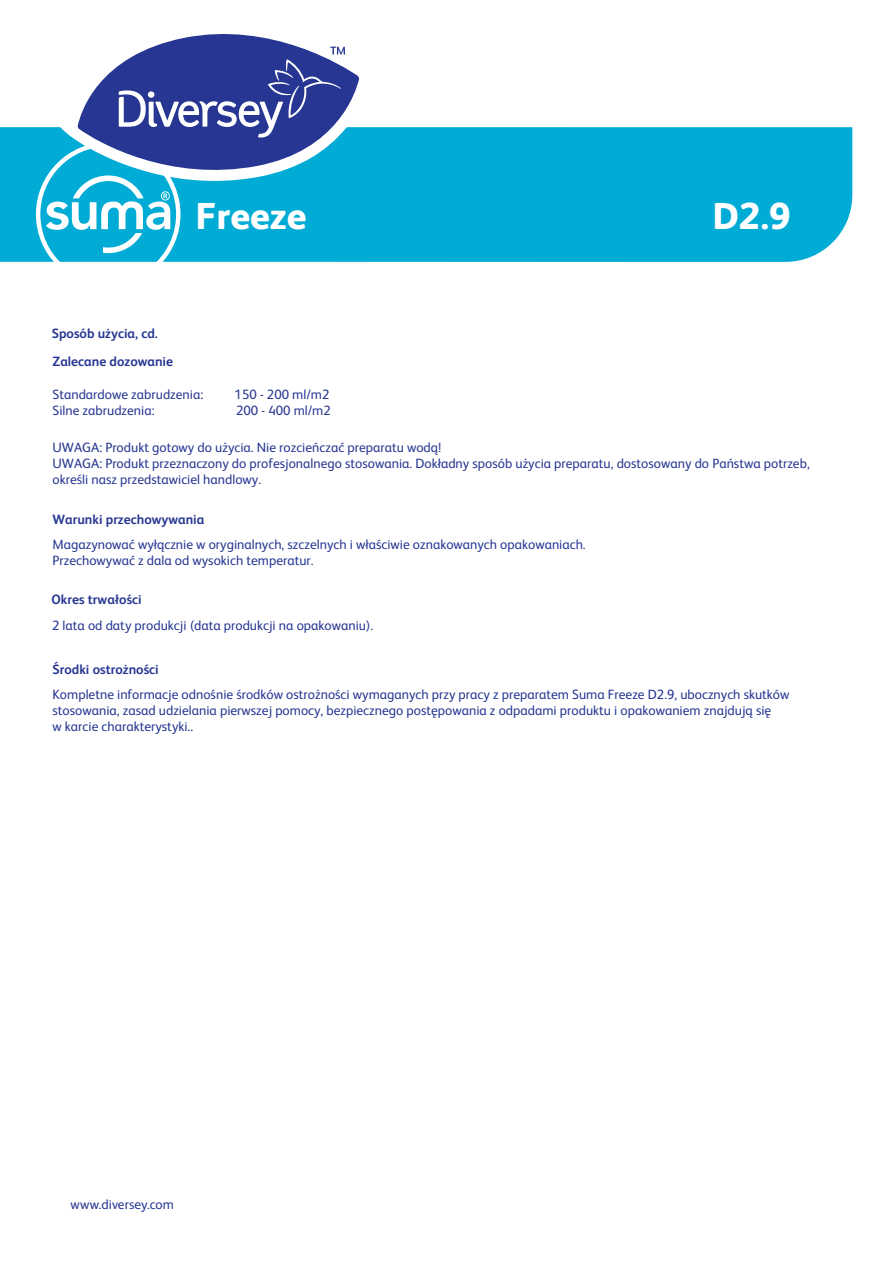
<style>
.page{position:relative;width:893px;height:1263px;background:#fff}
.page>*{position:absolute;margin:0;border:0;box-sizing:border-box;transform-origin:0 0}
.t1{font:800 37.5px "FS Albert Pro";color:#fff}
.t2{font:13.5px/16.2px "FS Albert Pro";color:#263692}
.t3{font:700 13.5px/27.8px "FS Albert Pro";color:#263692}
</style>
<div class="page">
<div style="left:0;top:127px;width:852px;height:135px;background:#00acd5"></div>
<svg style="left:359px;top:78px;width:15px;height:103px;fill:#00acd5"></svg>
<svg style="left:153px;top:34px;width:206px;height:148px"></svg>
<svg style="left:36px;top:47px;width:309px;height:215px"></svg>
<h1 class="t1" style="left:196px;top:187px;width:113px">Freeze</h1>
<h1 class="t1" style="left:712px;top:186px;width:80px">D2.9</h1>
<p class="t3" style="left:52px;top:319px;width:123px">Sposób użycia, cd.<br>Zalecane dozowanie</p>
<p class="t2" style="left:53px;top:385px;width:152px">Standardowe zabrudzenia:</p>
<p class="t2" style="left:235px;top:385px;width:96px">150 - 200 ml/m2</p>
<p class="t2" style="left:53px;top:401px;width:104px">Silne zabrudzenia:</p>
<p class="t2" style="left:236px;top:401px;width:96px">200 - 400 ml/m2</p>
<p class="t2" style="left:53px;top:438px;width:759px">UWAGA: Produkt gotowy do użycia. Nie rozcieńczać preparatu wodą!<br>UWAGA: Produkt przeznaczony do profesjonalnego stosowania. Dokładny sposób użycia preparatu, dostosowany do Państwa potrzeb, określi nasz przedstawiciel handlowy.</p>
<p class="t3" style="left:53px;top:505px;width:153px">Warunki przechowywania</p>
<p class="t2" style="left:53px;top:535px;width:535px">Magazynować wyłącznie w oryginalnych, szczelnych i właściwie oznakowanych opakowaniach.<br>Przechowywać z dala od wysokich temperatur.</p>
<p class="t3" style="left:52px;top:585px;width:92px">Okres trwałości</p>
<p class="t2" style="left:52px;top:616px;width:323px">2 lata od daty produkcji (data produkcji na opakowaniu).</p>
<p class="t3" style="left:53px;top:655px;width:108px">Środki ostrożności</p>
<p class="t2" style="left:53px;top:685px;width:738px">Kompletne informacje odnośnie środków ostrożności wymaganych przy pracy z preparatem Suma Freeze D2.9, ubocznych skutków stosowania, zasad udzielania pierwszej pomocy, bezpiecznego postępowania z odpadami produktu i opakowaniem znajdują się<br>w karcie charakterystyki..</p>
<p class="t2" style="left:71px;top:1195px;width:105px">www.diversey.com</p>
</div>
